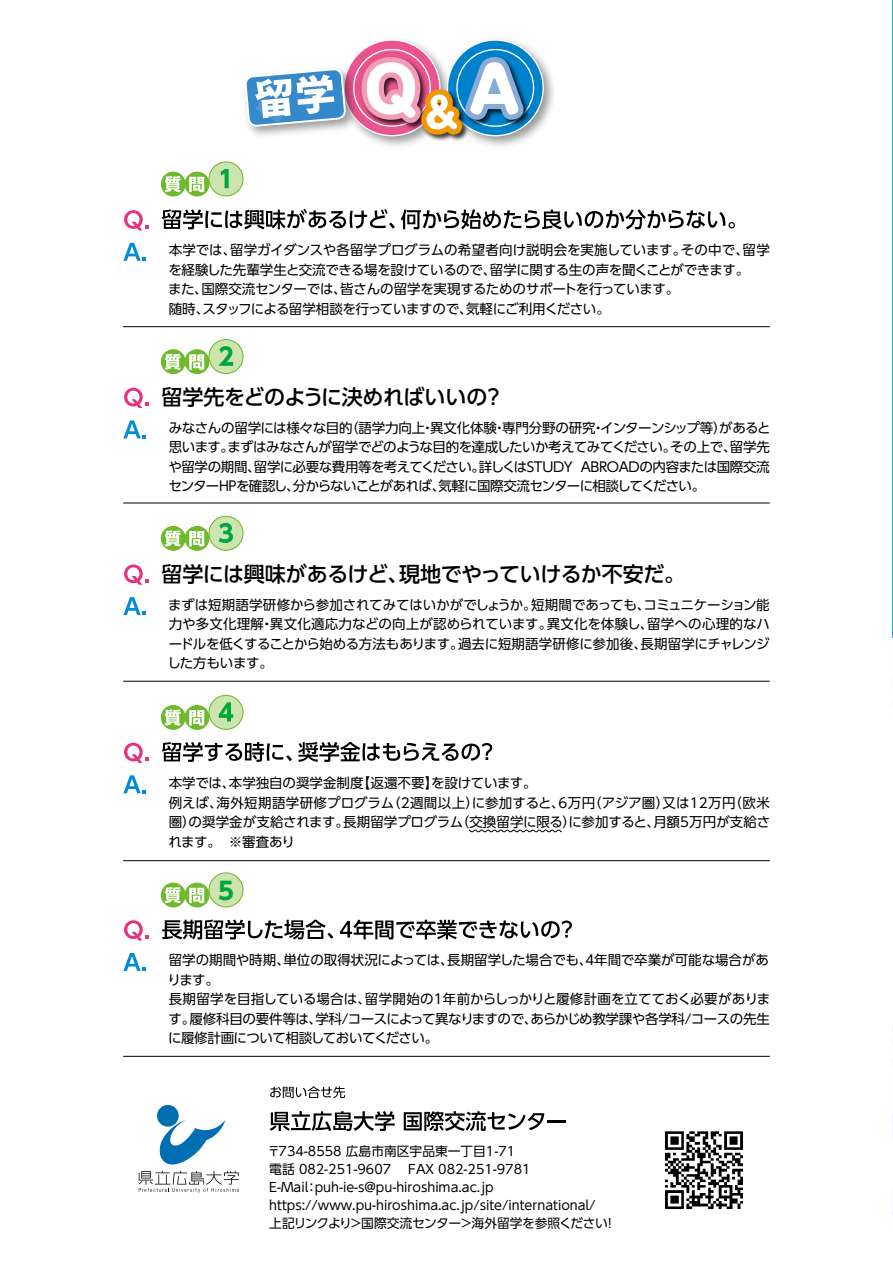
<style>
.page{position:relative;width:893px;height:1263px;background:#fff}
.page>*{position:absolute;margin:0;border:0;box-sizing:border-box;transform-origin:0 0}
.t1{font:700 24px "UD Shin Go Pro";color:#00a73b}
.t2{font:500 21px "UD Shin Go Pro";letter-spacing:-.015em;color:#000}
.t3{font:13.5px/19.5px "UD Shin Go Pro";letter-spacing:-.02em;color:#000;text-align:justify}
.t4{font:13.5px/19.5px "UD Shin Go Pro";color:#000}
.t5{font:12.75px/18px "UD Shin Go Pro";color:#000}
</style>
<div class="page">
<svg style="left:892px;top:0;width:1px;height:1216px"></svg>
<img style="left:372px;top:39px;width:59px;height:107px">
<svg style="left:344px;top:40px;width:96px;height:96px"></svg>
<img style="left:476px;top:39px;width:78px;height:107px">
<svg style="left:447px;top:40px;width:96px;height:96px"></svg>
<img style="left:249px;top:61px;width:107px;height:75px">
<svg style="left:244px;top:67px;width:103px;height:61px"></svg>
<img style="left:418px;top:140px;width:43px;height:4px">
<svg style="left:356px;top:52px;width:175px;height:88px"></svg>
<svg style="left:270px;top:1111px;width:125px;height:20px"></svg>
<svg style="left:404px;top:1111px;width:162px;height:20px"></svg>
<svg style="left:270px;top:1086px;width:75px;height:12px"></svg>
<svg style="left:139px;top:1105px;width:100px;height:88px"></svg>
<hr style="left:123px;top:503px;width:647px;height:1px;background:#000">
<svg style="left:124px;top:388px;width:25px;height:20px"></svg>
<div style="left:161px;top:350px;width:24px;height:24px;background:#6fba2c;border-radius:50%"></div>
<div style="left:161px;top:349px;width:25px;height:25px;border:1px solid #6fba2c;border-radius:50%"></div>
<div style="left:185px;top:350px;width:24px;height:24px;background:#6fba2c;border-radius:50%"></div>
<div style="left:185px;top:349px;width:24px;height:25px;border:1px solid #6fba2c;border-radius:50%"></div>
<svg style="left:165px;top:354px;width:16px;height:16px"></svg>
<svg style="left:189px;top:354px;width:15px;height:16px"></svg>
<div style="left:209px;top:340px;width:34px;height:34px;background:#cee4ae;border-radius:50%"></div>
<div style="left:208px;top:339px;width:36px;height:35px;border:1px solid #6fba2c;border-radius:50%"></div>
<svg style="left:218px;top:346px;width:15px;height:20px"></svg>
<svg style="left:123px;top:420px;width:23px;height:18px"></svg>
<hr style="left:123px;top:681px;width:647px;height:1px;background:#000">
<svg style="left:124px;top:564px;width:25px;height:21px"></svg>
<svg style="left:123px;top:597px;width:23px;height:18px"></svg>
<hr style="left:123px;top:326px;width:647px;height:1px;background:#000">
<svg style="left:124px;top:210px;width:25px;height:20px"></svg>
<svg style="left:162px;top:209px;width:233px;height:20px"></svg>
<svg style="left:401px;top:209px;width:334px;height:20px"></svg>
<div style="left:161px;top:172px;width:24px;height:24px;background:#6fba2c;border-radius:50%"></div>
<div style="left:161px;top:172px;width:25px;height:24px;border:1px solid #6fba2c;border-radius:50%"></div>
<svg style="left:185px;top:172px;width:24px;height:24px"></svg>
<div style="left:185px;top:172px;width:24px;height:24px;border:1px solid #6fba2c;border-radius:50%"></div>
<svg style="left:165px;top:176px;width:16px;height:16px"></svg>
<svg style="left:189px;top:177px;width:15px;height:15px"></svg>
<div style="left:209px;top:162px;width:34px;height:34px;background:#cee4ae;border-radius:50%"></div>
<div style="left:208px;top:161px;width:36px;height:35px;border:1px solid #6fba2c;border-radius:50%"></div>
<svg style="left:221px;top:169px;width:8px;height:19px"></svg>
<svg style="left:123px;top:243px;width:23px;height:18px"></svg>
<hr style="left:123px;top:860px;width:647px;height:1px;background:#000">
<svg style="left:124px;top:743px;width:25px;height:20px"></svg>
<svg style="left:162px;top:742px;width:130px;height:20px"></svg>
<svg style="left:298px;top:742px;width:194px;height:20px"></svg>
<div style="left:161px;top:526px;width:24px;height:24px;background:#6fba2c;border-radius:50%"></div>
<div style="left:161px;top:526px;width:25px;height:25px;border:1px solid #6fba2c;border-radius:50%"></div>
<div style="left:185px;top:526px;width:24px;height:24px;background:#6fba2c;border-radius:50%"></div>
<div style="left:185px;top:526px;width:24px;height:25px;border:1px solid #6fba2c;border-radius:50%"></div>
<svg style="left:165px;top:530px;width:16px;height:16px"></svg>
<svg style="left:189px;top:531px;width:15px;height:15px"></svg>
<div style="left:209px;top:516px;width:34px;height:34px;background:#cee4ae;border-radius:50%"></div>
<div style="left:208px;top:516px;width:36px;height:35px;border:1px solid #6fba2c;border-radius:50%"></div>
<svg style="left:219px;top:523px;width:14px;height:20px"></svg>
<svg style="left:123px;top:775px;width:23px;height:18px"></svg>
<hr style="left:123px;top:1056px;width:647px;height:1px;background:#000">
<svg style="left:124px;top:920px;width:25px;height:20px"></svg>
<svg style="left:162px;top:919px;width:171px;height:20px"></svg>
<svg style="left:340px;top:919px;width:232px;height:20px"></svg>
<div style="left:161px;top:705px;width:24px;height:24px;background:#6fba2c;border-radius:50%"></div>
<div style="left:161px;top:705px;width:25px;height:25px;border:1px solid #6fba2c;border-radius:50%"></div>
<div style="left:185px;top:705px;width:24px;height:24px;background:#6fba2c;border-radius:50%"></div>
<div style="left:185px;top:705px;width:24px;height:25px;border:1px solid #6fba2c;border-radius:50%"></div>
<svg style="left:165px;top:709px;width:16px;height:17px"></svg>
<svg style="left:189px;top:710px;width:15px;height:15px"></svg>
<div style="left:209px;top:695px;width:34px;height:34px;background:#cee4ae;border-radius:50%"></div>
<div style="left:208px;top:695px;width:36px;height:35px;border:1px solid #6fba2c;border-radius:50%"></div>
<svg style="left:219px;top:702px;width:14px;height:20px"></svg>
<div style="left:161px;top:883px;width:24px;height:24px;background:#6fba2c;border-radius:50%"></div>
<div style="left:161px;top:882px;width:25px;height:25px;border:1px solid #6fba2c;border-radius:50%"></div>
<svg style="left:185px;top:883px;width:24px;height:24px"></svg>
<div style="left:185px;top:882px;width:24px;height:25px;border:1px solid #6fba2c;border-radius:50%"></div>
<svg style="left:165px;top:887px;width:16px;height:16px"></svg>
<svg style="left:189px;top:888px;width:15px;height:15px"></svg>
<div style="left:209px;top:873px;width:34px;height:34px;background:#cee4ae;border-radius:50%"></div>
<div style="left:208px;top:872px;width:36px;height:35px;border:1px solid #6fba2c;border-radius:50%"></div>
<svg style="left:123px;top:953px;width:23px;height:18px"></svg>
<svg style="left:468px;top:829px;width:94px;height:4px"></svg>
<img style="left:665px;top:1131px;width:78px;height:78px">
<p class="t3" style="left:168px;top:240px;width:603px;text-align:left">本学では、留学ガイダンスや各留学プログラムの希望者向け説明会を実施しています。その中で、留学を経験した先輩学生と交流できる場を設けているので、留学に関する生の声を聞くことができます。<br>また、国際交流センターでは、皆さんの留学を実現するためのサポートを行っています。<br>随時、スタッフによる留学相談を行っていますので、気軽にご利用ください。</p>
<h2 class="t2" style="left:161px;top:380px;width:344px">留学先をどのように決めればいいの？</h2>
<p class="t3" style="left:168px;top:418px;width:604px">みなさんの留学には様々な目的（語学力向上・異文化体験・専門分野の研究・インターンシップ等）があると思います。まずはみなさんが留学でどのような目的を達成したいか考えてみてください。その上で、留学先や留学の期間、留学に必要な費用等を考えてください。詳しくはSTUDY ABROADの内容または国際交流センターHPを確認し、分からないことがあれば、気軽に国際交流センターに相談してください。</p>
<h2 class="t2" style="left:161px;top:557px;width:525px">留学には興味があるけど、現地でやっていけるか不安だ。</h2>
<p class="t3" style="left:167px;top:594px;width:604px">まずは短期語学研修から参加されてみてはいかがでしょうか。短期間であっても、コミュニケーション能力や多文化理解・異文化適応力などの向上が認められています。異文化を体験し、留学への心理的なハードルを低くすることから始める方法もあります。過去に短期語学研修に参加後、長期留学にチャレンジした方もいます。</p>
<p class="t4" style="left:169px;top:773px;width:603px">本学では、本学独自の奨学金制度【返還不要】を設けています。<br>例えば、海外短期語学研修プログラム（2週間以上）に参加すると、6万円（アジア圏）又は12万円（欧米圏）の奨学金が支給されます。長期留学プログラム（交換留学に限る）に参加すると、月額5万円が支給されます。　※審査あり</p>
<h1 class="t1" style="left:218px;top:871px;width:17px">5</h1>
<p class="t3" style="left:168px;top:950px;width:604px;text-align:left">留学の期間や時期、単位の取得状況によっては、長期留学した場合でも、４年間で卒業が可能な場合があります。<br>長期留学を目指している場合は、留学開始の１年前からしっかりと履修計画を立てておく必要があります。履修科目の要件等は、学科/コースによって異なりますので、あらかじめ教学課や各学科/コースの先生に履修計画について相談しておいてください。</p>
<p class="t5" style="left:268px;top:1142px;width:350px">〒734-8558 広島市南区宇品東一丁目1-71　<br>電話 082-251-9607　 FAX 082-251-9781　<br>E-Mail：puh-ie-s@pu-hiroshima.ac.jp https://www.pu-hiroshima.ac.jp/site/international/<br>上記リンクより＞国際交流センター＞海外留学を参照ください！</p>
</div>
